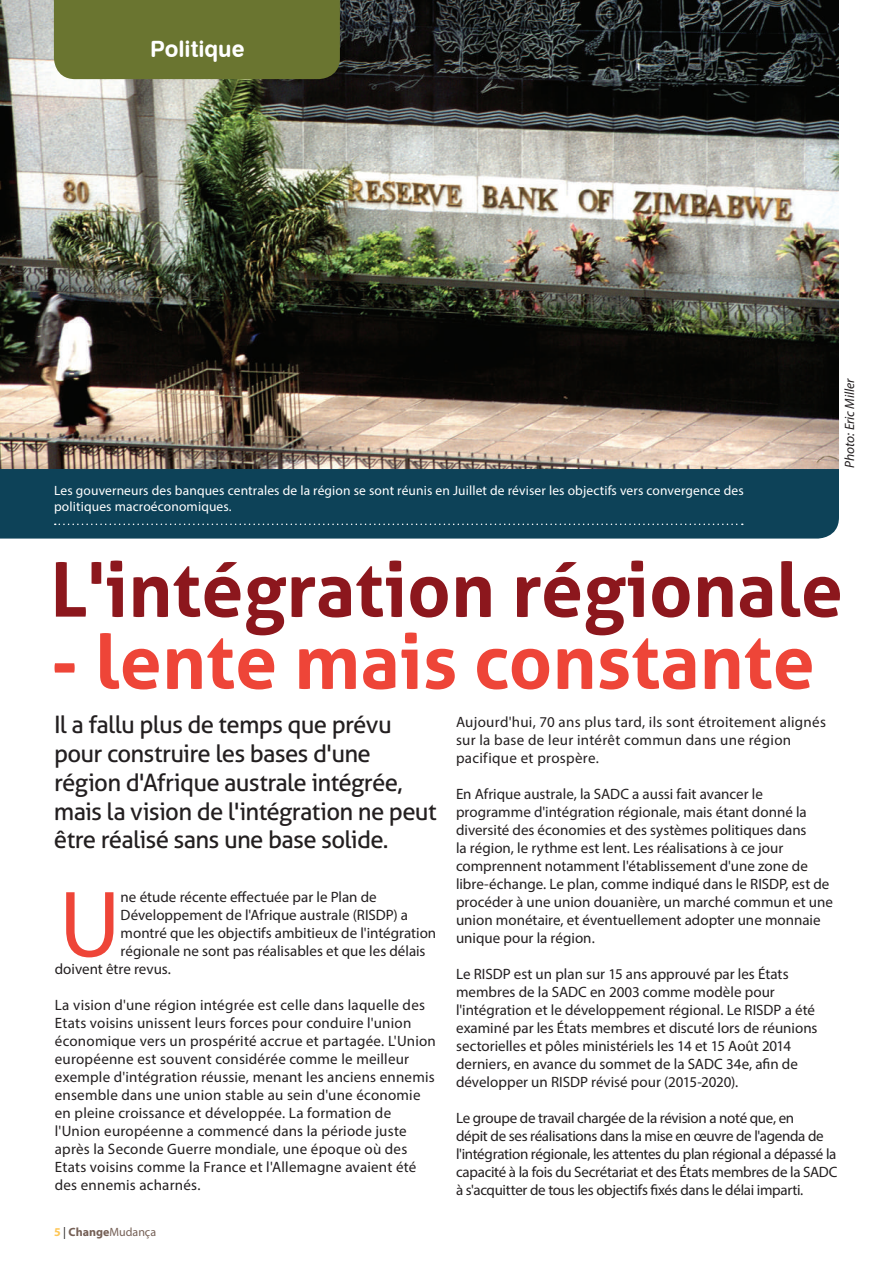
<style>
.page{position:relative;width:893px;height:1263px;background:#fff}
.page>*{position:absolute;margin:0;border:0;box-sizing:border-box;transform-origin:0 0}
.t1{font:95.1px "Myriad Pro";color:#ee4538}
.t2{font:700 75.3px "Aller";color:#8c171d}
.t3{font:700 75.3px "Aller";color:#ee4538}
.t4{font:24px/28.8px "Aller";letter-spacing:-.03em;color:#231f20}
.t5{font:22.5px "Swiss 721 BT Bold Rounded";color:#fff}
.t6{font:15px/18px "Myriad Pro";color:#231f20}
.t7{font:15px/18px "Myriad Pro";letter-spacing:-.02em;color:#231f20}
.t8{font:15px/18px "Myriad Pro";letter-spacing:.02em;color:#231f20}
.t9{font:13.5px/16.2px "Myriad Pro";letter-spacing:.01em;color:#fff}
.t10{font:italic 13.5px "Myriad Pro";color:#231f20}
.t11{font:12px "Myriad Pro";color:#756056}
.s1{font-weight:700;color:#fec757}
.s2{color:#231f20}
.s3{font-weight:700}
</style>
<div class="page">
<img style="left:0;top:0;width:839px;height:469px">
<div style="left:0;top:469px;width:839px;height:69px;background:#0d4258"></div>
<svg style="left:55px;top:524px;width:688px;height:1px"></svg>
<div style="left:54px;top:0;width:286px;height:79px;background:#6a7530"></div>
<h3 class="t5" style="left:150px;top:35px;width:96px">Politique</h3>
<h3 class="t5" style="left:97px;top:37px;width:162px">Country profile</h3>
<p class="t9" style="left:54px;top:482px;width:691px">Les gouverneurs des banques centrales de la région se sont réunis en Juillet de réviser les objectifs vers convergence des politiques macroéconomiques.</p>
<p class="t10" style="left:841px;top:468px;width:92px;rotate:-90deg">Photo: Eric Miller</p>
<h2 class="t2" style="left:51px;top:543px;width:794px">L'intégration régionale</h2>
<h2 class="t3" style="left:51px;top:615px;width:766px">- lente mais constante</h2>
<h3 class="t4" style="left:54px;top:710px;width:384px">I l a fallu plus de temps que prévu pour construire les bases d'une région d'Afrique australe intégrée, mais la vision de l'intégration ne peut être réalisé sans une base solide.</h3>
<p class="t8" style="left:456px;top:712px;width:371px">Aujourd'hui, 70 ans plus tard, ils sont étroitement alignés sur la base de leur intérêt commun dans une région pacifique et prospère.</p>
<p class="t6" style="left:456px;top:784px;width:379px">En Afrique australe, la SADC a aussi fait avancer le programme d'intégration régionale, mais étant donné la diversité des économies et des systèmes politiques dans<br>la région, le rythme est lent. Les réalisations à ce jour comprennent notamment l'établissement d'une zone de libre-échange. Le plan, comme indiqué dans le RISDP, est de procéder à une union douanière, un marché commun et une union monétaire, et éventuellement adopter une monnaie unique pour la région.</p>
<p class="t6" style="left:456px;top:964px;width:363px">Le RISDP est un plan sur 15 ans approuvé par les États membres de la SADC en 2003 comme modèle pour l'intégration et le développement régional. Le RISDP a été examiné par les États membres et discuté lors de réunions sectorielles et pôles ministériels les 14 et 15 Août 2014 derniers, en avance du sommet de la SADC 34e, afin de développer un RISDP révisé pour (2015-2020).</p>
<p class="t7" style="left:456px;top:1108px;width:383px">Le groupe de travail chargée de la révision a noté que, en<br>dépit de ses réalisations dans la mise en œuvre de l'agenda de l'intégration régionale, les attentes du plan régional a dépassé la capacité à la fois du Secrétariat et des États membres de la SADC à s'acquitter de tous les objectifs fixés dans le délai imparti.</p>
<h1 class="t1" style="left:59px;top:866px;width:63px">U</h1>
<p class="t6" style="left:121px;top:888px;width:258px">ne étude récente effectuée par le Plan de</p>
<p class="t6" style="left:121px;top:906px;width:289px">Développement de l'Afrique australe (RISDP) a</p>
<p class="t6" style="left:121px;top:924px;width:317px">montré que les objectifs ambitieux de l'intégration</p>
<p class="t6" style="left:121px;top:942px;width:306px">régionale ne sont pas réalisables et que les délais</p>
<p class="t6" style="left:55px;top:960px;width:118px">doivent être revus.</p>
<p class="t6" style="left:55px;top:996px;width:383px">La vision d'une région intégrée est celle dans laquelle des Etats voisins unissent leurs forces pour conduire l'union économique vers un prospérité accrue et partagée. L'Union européenne est souvent considérée comme le meilleur exemple d'intégration réussie, menant les anciens ennemis ensemble dans une union stable au sein d'une économie en pleine croissance et développée. La formation de l'Union européenne a commencé dans la période juste après la Seconde Guerre mondiale, une époque où des Etats voisins comme la France et l'Allemagne avaient été des ennemis acharnés.</p>
<p class="t11" style="left:54px;top:1224px;width:104px"><span class="s1">5</span> <span class="s2">|</span> <span class="s3">Change</span>Mudança</p>
</div>
